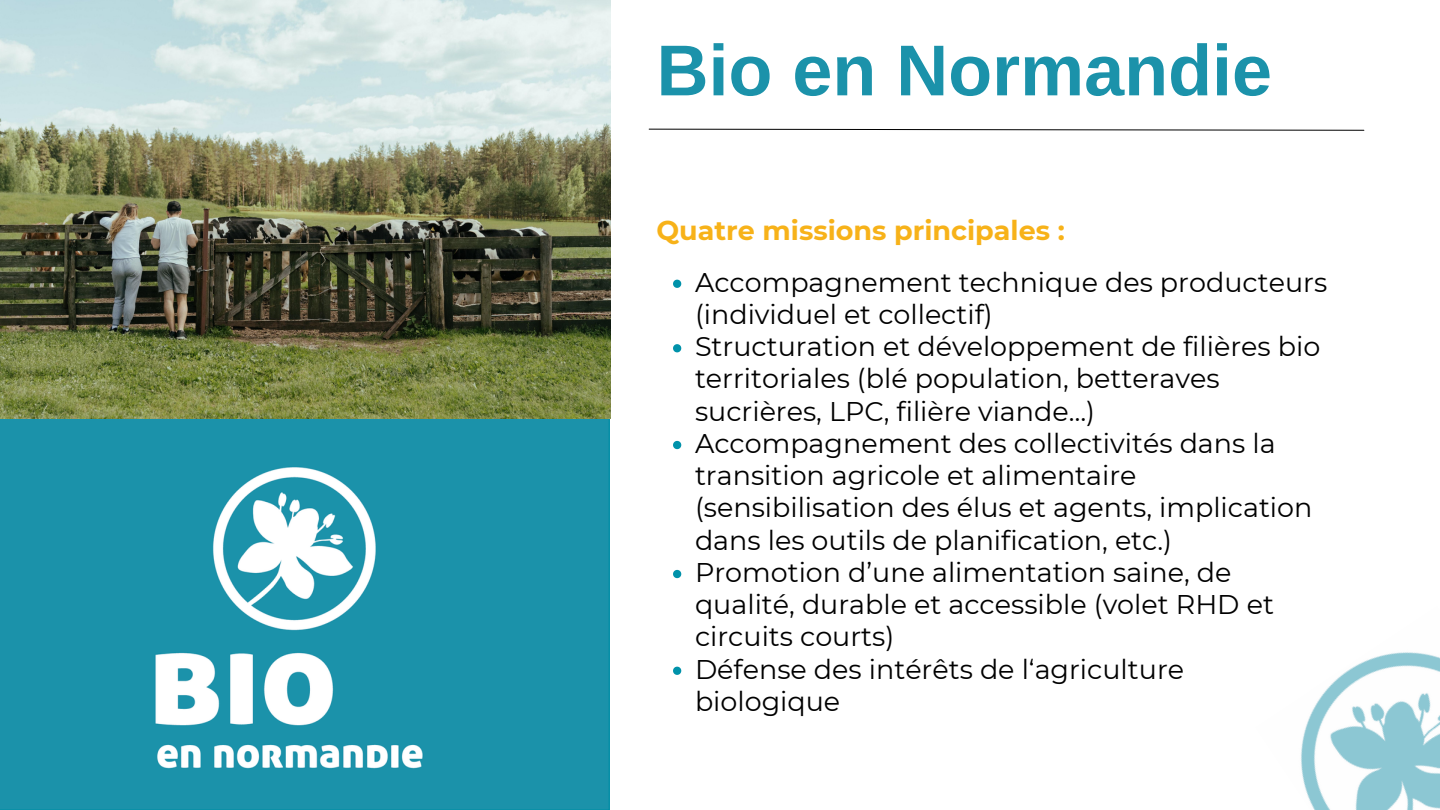
<style>
.page{position:relative;width:1440px;height:810px;background:#fff}
.page>*{position:absolute;margin:0;border:0;box-sizing:border-box;transform-origin:0 0}
.t1{font:700 72px "Arimo";color:#1b92aa}
.t2{font:27px/32.2px "Montserrat";color:#000}
.t3{font:700 27px "Montserrat";color:#f7b219}
</style>
<div class="page">
<div style="left:0;top:418px;width:610px;height:392px;background:#1b92aa"></div>
<img style="left:140px;top:444px;width:301px;height:348px">
<svg style="left:648px;top:128px;width:717px;height:3px"></svg>
<img style="left:1301px;top:652px;width:139px;height:158px">
<svg style="left:673px;top:280px;width:8px;height:8px"></svg>
<svg style="left:673px;top:344px;width:8px;height:8px"></svg>
<svg style="left:673px;top:441px;width:8px;height:8px"></svg>
<svg style="left:673px;top:570px;width:8px;height:8px"></svg>
<svg style="left:673px;top:667px;width:8px;height:8px"></svg>
<img style="left:0;top:0;width:611px;height:418px">
<p class="t1" style="left:657px;top:30px;width:617px">Bio en Normandie</p>
<p class="t3" style="left:657px;top:214px;width:410px">Quatre missions principales :</p>
<p class="t2" style="left:695px;top:266px;width:634px">Accompagnement technique des producteurs (individuel et collectif)</p>
<p class="t2" style="left:695px;top:330px;width:627px">Structuration et développement de filières bio territoriales (blé population, betteraves sucrières, LPC, filière viande…)</p>
<p class="t2" style="left:695px;top:427px;width:619px">Accompagnement des collectivités dans la transition agricole et alimentaire (sensibilisation des élus et agents, implication dans les outils de planification, etc.)</p>
<p class="t2" style="left:695px;top:556px;width:580px">Promotion d’une alimentation saine, de qualité, durable et accessible (volet RHD et circuits courts)</p>
<p class="t2" style="left:695px;top:653px;width:491px">Défense des intérêts de l‘agriculture biologique</p>
</div>
